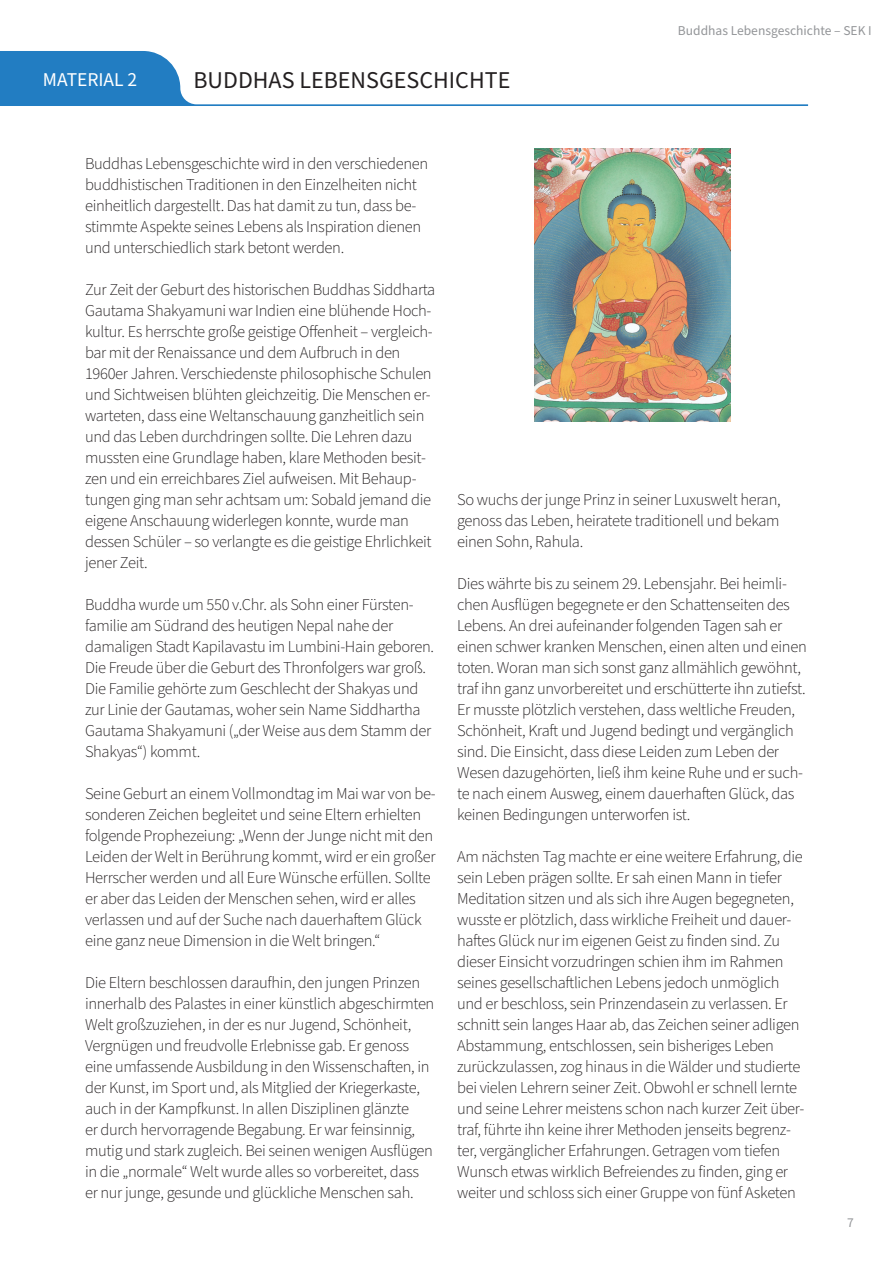
<style>
.page{position:relative;width:893px;height:1263px;background:#fff}
.page>*{position:absolute;margin:0;border:0;box-sizing:border-box;transform-origin:0 0}
.t1{font:24.15px "Source Sans Pro";color:#231f20}
.t2{font:19.5px "Source Sans Pro";color:#fff}
.t3{font:300 16.5px/21px "Source Sans Pro";letter-spacing:-.02em;color:#231f20}
.t4{font:13.5px "Source Sans Pro";color:#939598}
</style>
<div class="page">
<svg style="left:0;top:51px;width:808px;height:55px"></svg>
<img style="left:534px;top:148px;width:197px;height:273px">
<p class="t2" style="left:43px;top:66px;width:96px">MATERIAL 2</p>
<h1 class="t1" style="left:193px;top:63px;width:318px">BUDDHAS LEBENSGESCHICHTE</h1>
<p class="t4" style="left:678px;top:22px;width:195px">Buddhas Lebensgeschichte – SEK I</p>
<p class="t3" style="left:85px;top:154px;width:345px">Buddhas Lebensgeschichte wird in den verschiedenen buddhistischen Traditionen in den Einzelheiten nicht einheitlich dargestellt. Das hat damit zu tun, dass be&shy;stimmte Aspekte seines Lebens als Inspiration dienen und unterschiedlich stark betont werden.</p>
<p class="t3" style="left:85px;top:280px;width:352px">Zur Zeit der Geburt des historischen Buddhas Siddharta Gautama Shakyamuni war Indien eine blühende Hoch&shy;kultur. Es herrschte große geistige Offenheit – vergleich&shy;bar mit der Renaissance und dem Aufbruch in den 1960er Jahren. Verschiedenste philosophische Schulen und Sichtweisen blühten gleichzeitig. Die Menschen er&shy;warteten, dass eine Weltanschauung ganzheitlich sein und das Leben durchdringen sollte. Die Lehren dazu mussten eine Grundlage haben, klare Methoden besit&shy;zen und ein erreichbares Ziel aufweisen. Mit Behaup&shy;tungen ging man sehr achtsam um: Sobald jemand die eigene Anschauung widerlegen konnte, wurde man dessen Schüler – so verlangte es die geistige Ehrlichkeit jener Zeit.</p>
<p class="t3" style="left:85px;top:595px;width:351px">Buddha wurde um 550 v.Chr. als Sohn einer Fürsten&shy;familie am Südrand des heutigen Nepal nahe der damaligen Stadt Kapilavastu im Lumbini-Hain geboren.<br>Die Freude über die Geburt des Thronfolgers war groß.<br>Die Familie gehörte zum Geschlecht der Shakyas und zur Linie der Gautamas, woher sein Name Siddhartha Gautama Shakyamuni („der Weise aus dem Stamm der Shakyas“) kommt.</p>
<p class="t3" style="left:85px;top:784px;width:352px">Seine Geburt an einem Vollmondtag im Mai war von be&shy;sonderen Zeichen begleitet und seine Eltern erhielten folgende Prophezeiung: „Wenn der Junge nicht mit den Leiden der Welt in Berührung kommt, wird er ein großer Herrscher werden und all Eure Wünsche erfüllen. Sollte er aber das Leiden der Menschen sehen, wird er alles verlassen und auf der Suche nach dauerhaftem Glück eine ganz neue Dimension in die Welt bringen.“</p>
<p class="t3" style="left:85px;top:973px;width:351px">Die Eltern beschlossen daraufhin, den jungen Prinzen innerhalb des Palastes in einer künstlich abgeschirmten Welt großzuziehen, in der es nur Jugend, Schönheit, Vergnügen und freudvolle Erlebnisse gab. Er genoss eine umfassende Ausbildung in den Wissenschaften, in der Kunst, im Sport und, als Mitglied der Kriegerkaste, auch in der Kampfkunst. In allen Disziplinen glänzte<br>er durch hervorragende Begabung. Er war feinsinnig, mutig und stark zugleich. Bei seinen wenigen Ausflügen in die „normale“ Welt wurde alles so vorbereitet, dass er nur junge, gesunde und glückliche Menschen sah.</p>
<p class="t3" style="left:457px;top:490px;width:325px;text-align:justify">So wuchs der junge Prinz in seiner Luxuswelt heran, genoss das Leben, heiratete traditionell und bekam einen Sohn, Rahula.</p>
<p class="t3" style="left:457px;top:574px;width:351px">Dies währte bis zu seinem 29. Lebensjahr. Bei heimli&shy;chen Ausflügen begegnete er den Schattenseiten des Lebens. An drei aufeinander folgenden Tagen sah er einen schwer kranken Menschen, einen alten und einen toten. Woran man sich sonst ganz allmählich gewöhnt, traf ihn ganz unvorbereitet und erschütterte ihn zutiefst.<br>Er musste plötzlich verstehen, dass weltliche Freuden, Schönheit, Kraft und Jugend bedingt und vergänglich sind. Die Einsicht, dass diese Leiden zum Leben der Wesen dazugehörten, ließ ihm keine Ruhe und er such&shy;te nach einem Ausweg, einem dauerhaften Glück, das keinen Bedingungen unterworfen ist.</p>
<p class="t3" style="left:457px;top:847px;width:349px">Am nächsten Tag machte er eine weitere Erfahrung, die sein Leben prägen sollte. Er sah einen Mann in tiefer Meditation sitzen und als sich ihre Augen begegneten, wusste er plötzlich, dass wirkliche Freiheit und dauer&shy;haftes Glück nur im eigenen Geist zu finden sind. Zu dieser Einsicht vorzudringen schien ihm im Rahmen seines gesellschaftlichen Lebens jedoch unmöglich und er beschloss, sein Prinzendasein zu verlassen. Er schnitt sein langes Haar ab, das Zeichen seiner adligen Abstammung, entschlossen, sein bisheriges Leben zurückzulassen, zog hinaus in die Wälder und studierte bei vielen Lehrern seiner Zeit. Obwohl er schnell lernte und seine Lehrer meistens schon nach kurzer Zeit über&shy;traf, führte ihn keine ihrer Methoden jenseits begrenz&shy;ter, vergänglicher Erfahrungen. Getragen vom tiefen Wunsch etwas wirklich Befreiendes zu finden, ging er weiter und schloss sich einer Gruppe von fünf Asketen</p>
<p class="t4" style="left:847px;top:1213px;width:8px">7</p>
</div>
